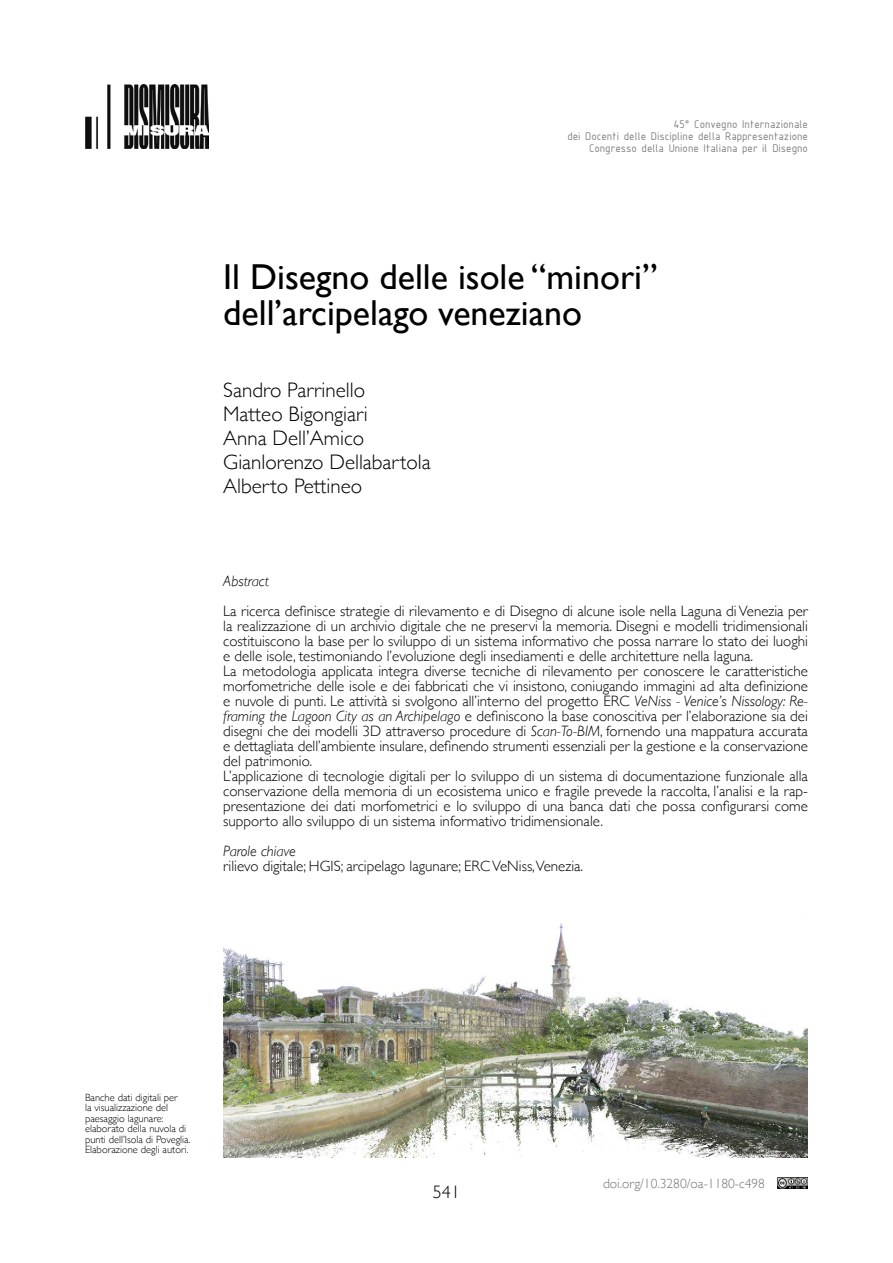
<style>
.page{position:relative;width:893px;height:1263px;background:#fff}
.page>*{position:absolute;margin:0;border:0;box-sizing:border-box;transform-origin:0 0}
.t1{font:36px/36px "Gill Sans";color:#000}
.t2{font:300 21px/24px "Gill Sans";color:#000}
.t3{font:300 18px "Gill Sans";color:#000}
.t4{font:300 15px/15px "Gill Sans";color:#000}
.t5{font:italic 300 15px "Gill Sans";color:#000}
.t6{font:300 13.5px "Gill Sans";color:#757474}
.t7{font:12px/12px "ISOCPEUR";color:#818080;text-align:right}
.t8{font:300 10.5px/10.5px "Gill Sans";color:#000}
.s1{font-style:italic}
</style>
<div class="page">
<img style="left:778px;top:1178px;width:30px;height:10px">
<img style="left:85px;top:85px;width:124px;height:63px">
<img style="left:223px;top:923px;width:585px;height:234px">
<p class="t7" style="left:567px;top:118px;width:242px">45° Convegno Internazionale<br>dei Docenti delle Discipline della Rappresentazione<br>Congresso della Unione Italiana per il Disegno</p>
<h1 class="t1" style="left:223px;top:258px;width:436px">Il Disegno delle isole “minori” dell’arcipelago veneziano</h1>
<h2 class="t2" style="left:223px;top:377px;width:209px">Sandro Parrinello<br>Matteo Bigongiari<br>Anna Dell’Amico<br>Gianlorenzo Dellabartola<br>Alberto Pettineo</h2>
<p class="t5" style="left:223px;top:572px;width:47px">Abstract</p>
<p class="t4" style="left:223px;top:603px;width:586px">La ricerca definisce strategie di rilevamento e di Disegno di alcune isole nella Laguna di Venezia per la realizzazione di un archivio digitale che ne preservi la memoria. Disegni e modelli tridimensionali costituiscono la base per lo sviluppo di un sistema informativo che possa narrare lo stato dei luoghi e delle isole, testimoniando l’evoluzione degli insediamenti e delle architetture nella laguna.<br>La metodologia applicata integra diverse tecniche di rilevamento per conoscere le caratteristiche morfometriche delle isole e dei fabbricati che vi insistono, coniugando immagini ad alta definizione e nuvole di punti. Le attività si svolgono all’interno del progetto ERC <span class="s1">VeNiss - Venice’s Nissology: Re&shy;framing the Lagoon City as an Archipelago</span> e definiscono la base conoscitiva per l’elaborazione sia dei disegni che dei modelli 3D attraverso procedure di <span class="s1">Scan-To-BIM</span>, fornendo una mappatura accurata e dettagliata dell’ambiente insulare, definendo strumenti essenziali per la gestione e la conservazione del patrimonio.<br>L’applicazione di tecnologie digitali per lo sviluppo di un sistema di documentazione funzionale alla conservazione della memoria di un ecosistema unico e fragile prevede la raccolta, l’analisi e la rap&shy;presentazione dei dati morfometrici e lo sviluppo di una banca dati che possa configurarsi come supporto allo sviluppo di un sistema informativo tridimensionale.</p>
<p class="t5" style="left:223px;top:842px;width:74px">Parole chiave</p>
<p class="t4" style="left:223px;top:858px;width:361px">rilievo digitale; HGIS; arcipelago lagunare; ERC VeNiss,Venezia.</p>
<p class="t8" style="left:85px;top:1091px;width:107px">Banche dati digitali per<br>la visualizzazione del paesaggio lagunare: elaborato della nuvola di punti dell’Isola di Poveglia.<br>Elaborazione degli autori.</p>
<p class="t3" style="left:433px;top:1178px;width:28px">541</p>
<p class="t6" style="left:603px;top:1172px;width:163px">doi.org/10.3280/oa-1180-c498</p>
</div>
